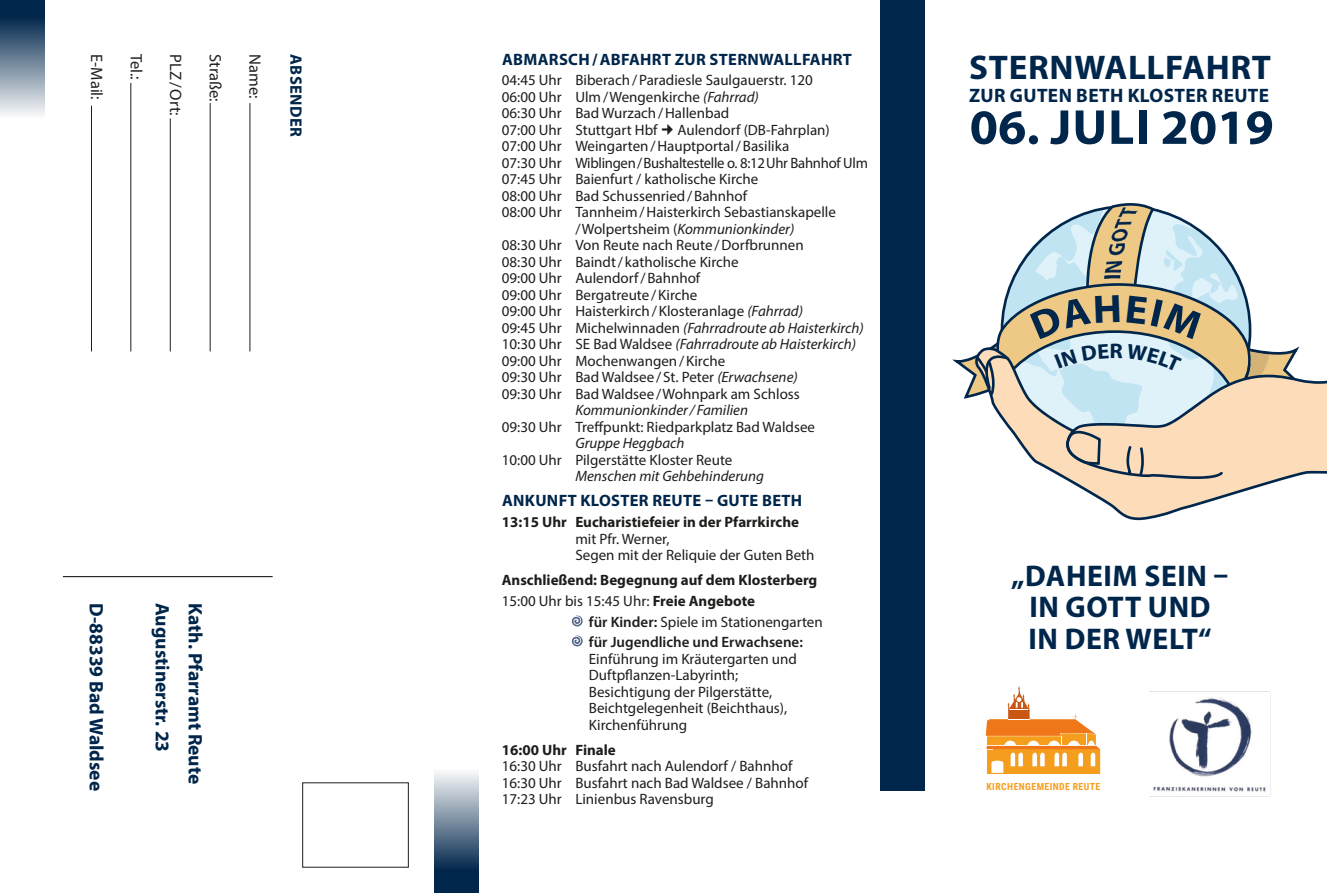
<style>
.page{position:relative;width:1327px;height:893px;background:#fff}
.page>*{position:absolute;margin:0;border:0;box-sizing:border-box;transform-origin:0 0}
.t1{font:700 49.5px "Myriad Pro";color:#00264b}
.t2{font:700 34.35px "Myriad Pro";letter-spacing:.02em;color:#00264b}
.t3{font:700 30px/31.5px "Myriad Pro";letter-spacing:.02em;color:#00264b;text-align:center}
.t4{font:700 19.5px "Myriad Pro";color:#00264b}
.t5{font:700 19.5px "Myriad Pro";letter-spacing:.02em;color:#00264b}
.t6{font:700 16.5px "Myriad Pro";letter-spacing:.02em;color:#00264b}
.t7{font:16.5px "Myriad Pro";color:#1d1d1b}
.t8{font:15px/16.5px "Myriad Pro";color:#1d1d1b}
.t9{font:italic 15px "Myriad Pro";color:#1d1d1b}
.t10{font:700 15px "Myriad Pro";color:#1d1d1b}
.t11{font:15px "Myriad Pro";letter-spacing:-.02em;color:#1d1d1b}
.t12{font:600 15px "Myriad Pro";color:#1d1d1b}
.t13{font:700 9.75px "Roboto Condensed";letter-spacing:.045em;color:#f59e1e}
.s1{font-style:italic}
.s2{font-style:normal}
.s3{font-weight:700}
.s4{font-weight:600}
</style>
<div class="page">
<svg style="left:987px;top:752px;width:113px;height:22px"></svg>
<div style="left:880px;top:0;width:45px;height:791px;background:#00264b"></div>
<svg style="left:434px;top:772px;width:44px;height:121px;background:#647a91"></svg>
<svg style="left:0;top:0;width:45px;height:115px;background:#687e94"></svg>
<div style="left:302px;top:782px;width:107px;height:86px;border:1px solid #1d1d1b"></div>
<hr style="left:249px;top:103px;width:1px;height:248px;background:#1d1d1b">
<hr style="left:210px;top:103px;width:1px;height:248px;background:#1d1d1b">
<hr style="left:170px;top:118px;width:1px;height:233px;background:#1d1d1b">
<hr style="left:130px;top:83px;width:1px;height:268px;background:#1d1d1b">
<hr style="left:91px;top:106px;width:1px;height:245px;background:#1d1d1b">
<hr style="left:63px;top:576px;width:210px;height:1px;background:#1d1d1b">
<svg style="left:571px;top:615px;width:12px;height:12px"></svg>
<svg style="left:571px;top:635px;width:12px;height:12px"></svg>
<img style="left:1149px;top:752px;width:122px;height:45px">
<img style="left:985px;top:380px;width:342px;height:372px">
<svg style="left:952px;top:203px;width:352px;height:273px"></svg>
<p class="t7" style="left:107px;top:54px;width:47px;rotate:90deg">E-Mail:</p>
<p class="t7" style="left:146px;top:54px;width:27px;rotate:90deg">Tel.:</p>
<p class="t7" style="left:186px;top:54px;width:63px;rotate:90deg">PLZ/Ort:</p>
<p class="t7" style="left:226px;top:54px;width:49px;rotate:90deg">Straße:</p>
<p class="t7" style="left:265px;top:54px;width:46px;rotate:90deg">Name:</p>
<p class="t6" style="left:307px;top:54px;width:84px;rotate:90deg">ABSENDER</p>
<h3 class="t4" style="left:109px;top:603px;width:189px;rotate:90deg">D-88339 Bad Waldsee</h3>
<h3 class="t4" style="left:175px;top:603px;width:151px;rotate:90deg">Augustinerstr. 23</h3>
<h3 class="t4" style="left:208px;top:603px;width:183px;rotate:90deg">Kath. Pfarramt Reute</h3>
<p class="t6" style="left:502px;top:48px;width:351px">ABMARSCH/ABFAHRT ZUR STERNWALLFAHRT</p>
<p class="t8" style="left:502px;top:72px;width:312px">04:45 Uhr Biberach/Paradiesle Saulgauerstr. 120<br>06:00 Uhr Ulm/Wengenkirche <span class="s1">(Fahrrad)<br></span>06:30 Uhr Bad Wurzach/Hallenbad<br>07:00 Uhr Stuttgart Hbf</p>
<p class="t8" style="left:677px;top:121px;width:154px">Aulendorf (DB-Fahrplan)</p>
<p class="t8" style="left:502px;top:138px;width:289px">07:00 Uhr Weingarten/Hauptportal/Basilika</p>
<p class="t11" style="left:502px;top:153px;width:367px">07:30 Uhr Wiblingen/Bushaltestelle o. 8:12Uhr Bahnhof Ulm</p>
<p class="t8" style="left:502px;top:171px;width:258px">07:45 Uhr Baienfurt / katholische Kirche</p>
<p class="t8" style="left:502px;top:187px;width:247px">08:00 Uhr Bad Schussenried/Bahnhof</p>
<p class="t8" style="left:502px;top:204px;width:336px">08:00 Uhr Tannheim/Haisterkirch Sebastianskapelle</p>
<p class="t9" style="left:575px;top:219px;width:220px"><span class="s2">/Wolpertsheim (</span>Kommunionkinder)</p>
<p class="t8" style="left:502px;top:237px;width:303px">08:30 Uhr Von Reute nach Reute/Dorfbrunnen</p>
<p class="t8" style="left:502px;top:253px;width:238px">08:30 Uhr Baindt/ katholische Kirche</p>
<p class="t8" style="left:502px;top:270px;width:200px">09:00 Uhr Aulendorf/Bahnhof</p>
<p class="t8" style="left:502px;top:286px;width:197px">09:00 Uhr Bergatreute/Kirche</p>
<p class="t8" style="left:502px;top:303px;width:303px">09:00 Uhr Haisterkirch/Klosteranlage <span class="s1">(Fahrrad)</span></p>
<p class="t9" style="left:502px;top:318px;width:363px"><span class="s2">09:45 Uhr Michelwinnaden</span> (Fahrradroute ab Haisterkirch)</p>
<p class="t9" style="left:502px;top:335px;width:356px"><span class="s2">10:30 Uhr SE Bad Waldsee</span> (Fahrradroute ab Haisterkirch)</p>
<p class="t8" style="left:502px;top:352px;width:225px">09:00 Uhr Mochenwangen/Kirche</p>
<p class="t8" style="left:502px;top:369px;width:297px">09:30 Uhr Bad Waldsee/ St. Peter <span class="s1">(Erwachsene)</span></p>
<p class="t8" style="left:502px;top:385px;width:299px">09:30 Uhr Bad Waldsee/Wohnpark am Schloss</p>
<p class="t9" style="left:575px;top:401px;width:174px">Kommunionkinder/ Familien</p>
<p class="t8" style="left:502px;top:418px;width:315px">09:30 Uhr Treffpunkt: Riedparkplatz Bad Waldsee</p>
<p class="t9" style="left:575px;top:434px;width:111px">Gruppe Heggbach</p>
<p class="t8" style="left:502px;top:451px;width:232px">10:00 Uhr Pilgerstätte Kloster Reute</p>
<p class="t9" style="left:575px;top:467px;width:190px">Menschen mit Gehbehinderung</p>
<p class="t6" style="left:502px;top:490px;width:302px">ANKUNFT KLOSTER REUTE – GUTE BETH</p>
<p class="t10" style="left:502px;top:512px;width:299px">13:15 Uhr Eucharistiefeier in der Pfarrkirche</p>
<p class="t8" style="left:575px;top:530px;width:241px">mit Pfr. Werner,<br>Segen mit der Reliquie der Guten Beth</p>
<p class="t10" style="left:502px;top:570px;width:317px">Anschließend: Begegnung auf dem Klosterberg</p>
<p class="t8" style="left:502px;top:592px;width:255px">15:00 Uhr bis 15:45 Uhr: <span class="s3">Freie Angebote</span></p>
<p class="t8" style="left:589px;top:613px;width:235px"><span class="s4">für Kinder:</span> Spiele im Stationengarten</p>
<p class="t12" style="left:589px;top:633px;width:215px">für Jugendliche und Erwachsene:</p>
<p class="t8" style="left:589px;top:650px;width:210px">Einführung im Kräutergarten und<br>Duftpflanzen-Labyrinth;<br>Besichtigung der Pilgerstätte,<br>Beichtgelegenheit (Beichthaus),<br>Kirchenführung</p>
<p class="t10" style="left:502px;top:740px;width:115px">16:00 Uhr Finale</p>
<p class="t8" style="left:502px;top:758px;width:308px">16:30 Uhr Busfahrt nach Aulendorf / Bahnhof<br>16:30 Uhr Busfahrt nach Bad Waldsee / Bahnhof<br>17:23 Uhr Linienbus Ravensburg</p>
<h2 class="t2" style="left:969px;top:45px;width:303px">STERNWALLFAHRT</h2>
<h3 class="t5" style="left:969px;top:83px;width:302px">ZUR GUTEN BETH KLOSTER REUTE</h3>
<h1 class="t1" style="left:969px;top:95px;width:306px">06. JULI 2019</h1>
<h3 class="t3" style="left:1011px;top:559px;width:219px">„DAHEIM SEIN –<br>IN GOTT UND<br>IN DER WELT“</h3>
<p class="t13" style="left:986px;top:780px;width:115px">KIRCHENGEMEINDE REUTE</p>
</div>
